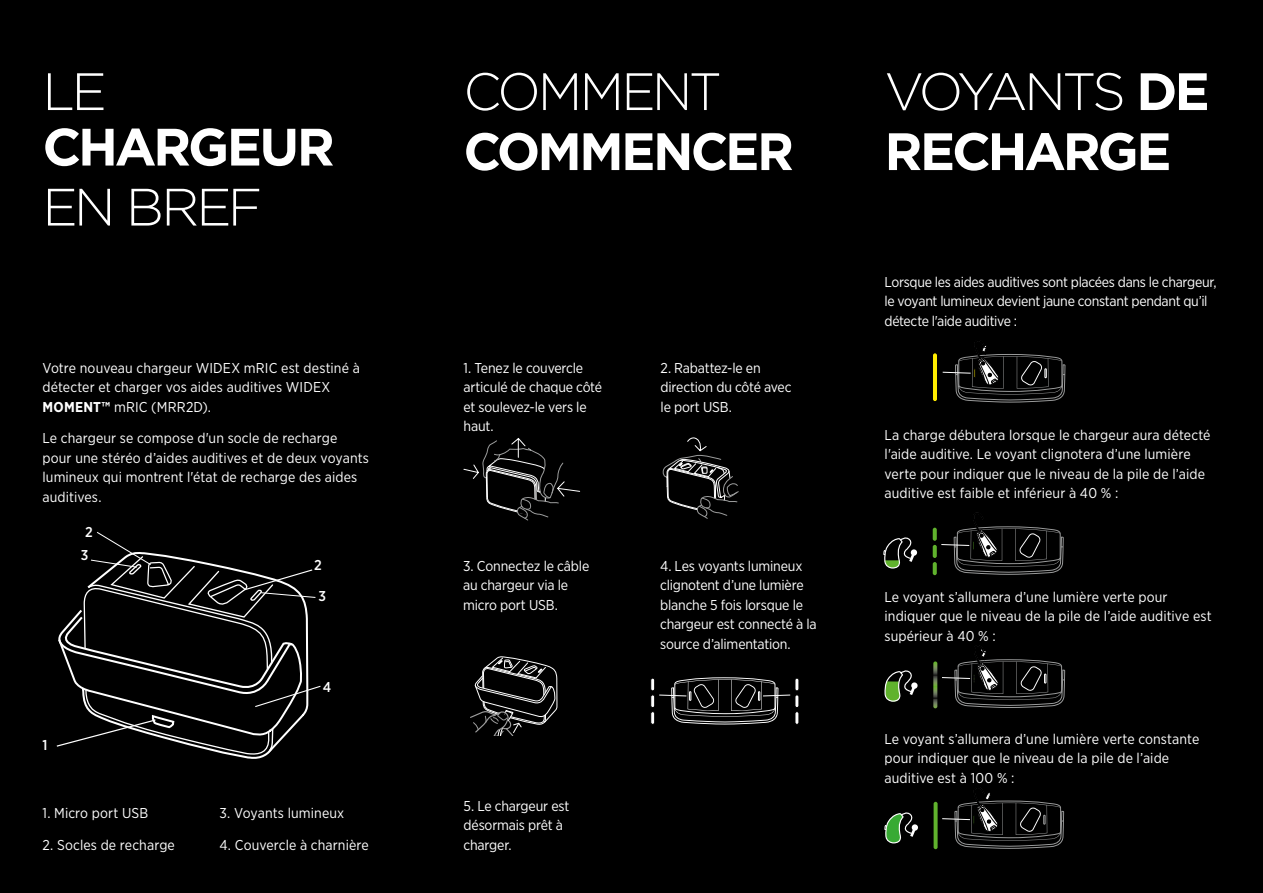
<style>
.page{position:relative;width:1263px;height:893px;background:#000}
.page>*{position:absolute;margin:0;border:0;box-sizing:border-box;transform-origin:0 0}
.t1{font:700 52.5px/60px "Gotham";letter-spacing:-.055em;color:#fff}
.t2{font:300 52.5px "Gotham";letter-spacing:-.065em;color:#fff}
.t3{font:14.25px/19.5px "Gotham Narrow";color:#fff}
.t4{font:14.25px/19.5px "Gotham Narrow";letter-spacing:-.025em;color:#fff}
.t5{font:500 14.25px/23.4px "Gotham Narrow";color:#fff}
.s1{font-weight:700}
.s2{font-weight:300}
</style>
<div class="page">
<svg style="left:470px;top:656px;width:88px;height:80px"></svg>
<svg style="left:56px;top:532px;width:265px;height:227px"></svg>
<hr style="left:933px;top:353px;width:4px;height:48px;background:#ffec00;border-radius:2px">
<svg style="left:942px;top:341px;width:123px;height:62px"></svg>
<svg style="left:883px;top:537px;width:31px;height:32px"></svg>
<div style="left:910px;top:549px;width:7px;height:7px;background:#fff;border-radius:3px"></div>
<svg style="left:941px;top:512px;width:123px;height:63px"></svg>
<svg style="left:933px;top:562px;width:4px;height:13px"></svg>
<svg style="left:933px;top:528px;width:4px;height:13px"></svg>
<svg style="left:933px;top:545px;width:4px;height:13px"></svg>
<svg style="left:933px;top:802px;width:4px;height:47px"></svg>
<svg style="left:884px;top:812px;width:31px;height:32px"></svg>
<div style="left:911px;top:824px;width:7px;height:7px;background:#fff;border-radius:3px"></div>
<svg style="left:942px;top:787px;width:122px;height:62px"></svg>
<div style="left:651px;top:711px;width:4px;height:13px;border:1px solid #000;border-radius:2px"></div>
<div style="left:651px;top:678px;width:4px;height:13px;border:1px solid #000;border-radius:2px"></div>
<div style="left:651px;top:695px;width:4px;height:13px;border:1px solid #000;border-radius:2px"></div>
<div style="left:795px;top:711px;width:4px;height:13px;border:1px solid #000;border-radius:2px"></div>
<div style="left:795px;top:678px;width:4px;height:13px;border:1px solid #000;border-radius:2px"></div>
<div style="left:795px;top:695px;width:4px;height:13px;border:1px solid #000;border-radius:2px"></div>
<svg style="left:659px;top:677px;width:132px;height:47px"></svg>
<svg style="left:662px;top:437px;width:77px;height:82px"></svg>
<svg style="left:463px;top:438px;width:117px;height:83px"></svg>
<svg style="left:933px;top:661px;width:4px;height:47px"></svg>
<svg style="left:884px;top:670px;width:31px;height:32px"></svg>
<div style="left:911px;top:682px;width:7px;height:7px;background:#fff;border-radius:3px"></div>
<svg style="left:942px;top:645px;width:123px;height:63px"></svg>
<h1 class="t2" style="left:43px;top:58px;width:66px">LE</h1>
<h1 class="t1" style="left:43px;top:117px;width:294px">CHARGEUR</h1>
<h1 class="t2" style="left:43px;top:174px;width:221px">EN BREF</h1>
<p class="t3" style="left:43px;top:358px;width:319px">Votre nouveau chargeur WIDEX mRIC est destiné à détecter et charger vos aides auditives WIDEX<br><span class="s1">MOMENT™</span> mRIC (MRR2D).</p>
<p class="t3" style="left:43px;top:428px;width:328px">Le chargeur se compose d'un socle de recharge pour une stéréo d’aides auditives et de deux voyants lumineux qui montrent l'état de recharge des aides auditives.</p>
<p class="t5" style="left:81px;top:520px;width:13px">2<br>3</p>
<p class="t5" style="left:314px;top:549px;width:13px;line-height:31.2px;text-align:center">2<br>3</p>
<p class="t5" style="left:43px;top:733px;width:6px">1</p>
<p class="t3" style="left:43px;top:803px;width:107px">1. Micro port USB</p>
<p class="t3" style="left:43px;top:834px;width:134px">2. Socles de recharge</p>
<p class="t5" style="left:323px;top:675px;width:10px">4</p>
<p class="t3" style="left:219px;top:803px;width:126px">3. Voyants lumineux</p>
<p class="t3" style="left:219px;top:834px;width:151px">4. Couvercle à charnière</p>
<h1 class="t2" style="left:463px;top:58px;width:260px">COMMENT</h1>
<h1 class="t1" style="left:463px;top:121px;width:332px">COMMENCER</h1>
<p class="t3" style="left:463px;top:358px;width:140px">1. Tenez le couvercle articulé de chaque côté et soulevez-le vers le haut.</p>
<p class="t3" style="left:660px;top:358px;width:133px">2. Rabattez-le en direction du côté avec le port USB.</p>
<p class="t3" style="left:463px;top:556px;width:128px">3. Connectez le câble au chargeur via le micro port USB.</p>
<p class="t3" style="left:660px;top:556px;width:158px">4. Les voyants lumineux clignotent d’une lumière blanche 5 fois lorsque le chargeur est connecté à la source d’alimentation.</p>
<p class="t3" style="left:463px;top:796px;width:108px">5. Le chargeur est désormais prêt à charger.</p>
<h1 class="t1" style="left:884px;top:61px;width:327px"><span class="s2">VOYANTS</span> DE<br>RECHARGE</h1>
<p class="t4" style="left:884px;top:272px;width:333px">Lorsque les aides auditives sont placées dans le chargeur, le voyant lumineux devient jaune constant pendant qu’il détecte l'aide auditive :</p>
<p class="t3" style="left:884px;top:425px;width:328px">La charge débutera lorsque le chargeur aura détecté l'aide auditive. Le voyant clignotera d’une lumière verte pour indiquer que le niveau de la pile de l’aide auditive est faible et inférieur à 40 % :</p>
<p class="t3" style="left:884px;top:586px;width:329px">Le voyant s’allumera d’une lumière verte pour indiquer que le niveau de la pile de l’aide auditive est supérieur à 40 % :</p>
<p class="t3" style="left:884px;top:728px;width:316px">Le voyant s’allumera d’une lumière verte constante pour indiquer que le niveau de la pile de l’aide auditive est à 100 % :</p>
</div>
